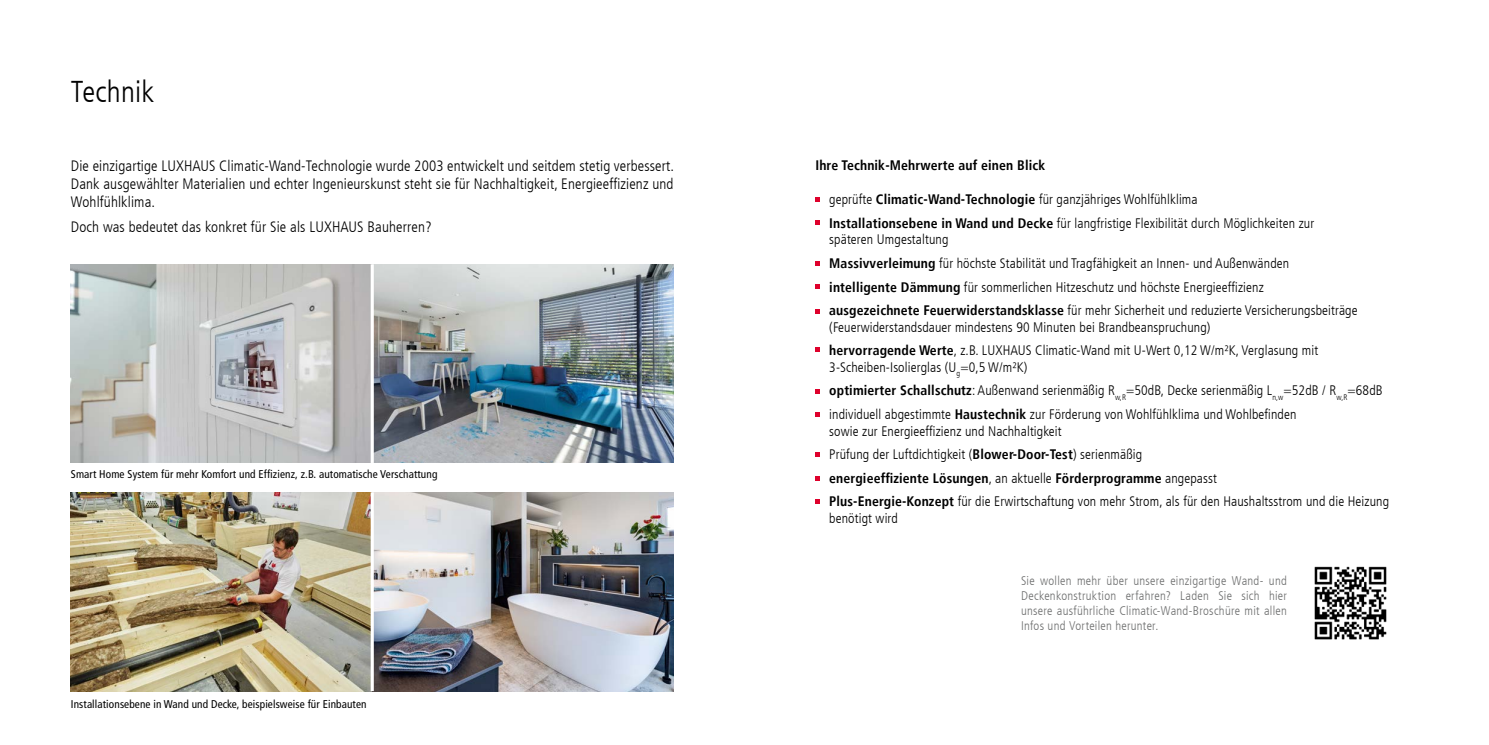
<style>
.page{position:relative;width:1489px;height:745px;background:#fff}
.page>*{position:absolute;margin:0;border:0;box-sizing:border-box;transform-origin:0 0}
.t1{font:300 condensed 30px "Frutiger LT";letter-spacing:.01em;color:#000}
.t2{font:300 condensed 15px/18px "Frutiger LT";letter-spacing:.01em;color:#000;text-align:justify}
.t3{font:300 condensed 13.75px/23.6px "Frutiger LT";letter-spacing:.01em;color:#000}
.t4{font:700 condensed 13.75px "Frutiger LT";letter-spacing:.01em;color:#000}
.t5{font:300 condensed 12.5px/15px "Frutiger LT";letter-spacing:.02em;color:#6f7070;text-align:justify}
.t6{font:condensed 11.25px "Frutiger LT";letter-spacing:.01em;color:#000}
.s1{font-weight:700}
</style>
<div class="page">
<img style="left:71px;top:492px;width:602px;height:198px">
<svg style="left:815px;top:412px;width:4px;height:4px"></svg>
<svg style="left:815px;top:389px;width:4px;height:4px"></svg>
<svg style="left:815px;top:347px;width:4px;height:4px"></svg>
<svg style="left:815px;top:452px;width:4px;height:4px"></svg>
<svg style="left:815px;top:309px;width:4px;height:4px"></svg>
<svg style="left:815px;top:499px;width:4px;height:4px"></svg>
<svg style="left:815px;top:476px;width:4px;height:4px"></svg>
<svg style="left:815px;top:284px;width:4px;height:4px"></svg>
<svg style="left:815px;top:197px;width:4px;height:4px"></svg>
<svg style="left:815px;top:220px;width:4px;height:5px"></svg>
<svg style="left:815px;top:261px;width:4px;height:4px"></svg>
<svg style="left:370px;top:492px;width:4px;height:198px"></svg>
<img style="left:71px;top:264px;width:602px;height:198px">
<svg style="left:370px;top:264px;width:4px;height:198px"></svg>
<img style="left:1314px;top:566px;width:73px;height:74px">
<h1 class="t1" style="left:71px;top:75px;width:85px">Technik</h1>
<p class="t2" style="left:71px;top:157px;width:604px">Die einzigartige LUXHAUS Climatic-Wand-Technologie wurde 2003 entwickelt und seitdem stetig verbessert.<br>Dank ausgewählter Materialien und echter Ingenieurskunst steht sie für Nachhaltigkeit, Energieeffizienz und Wohlfühlklima.</p>
<p class="t2" style="left:71px;top:218px;width:362px">Doch was bedeutet das konkret für Sie als LUXHAUS Bauherren?</p>
<p class="t6" style="left:71px;top:467px;width:368px">Smart Home System für mehr Komfort und Effizienz, z.B. automatische Verschattung</p>
<p class="t6" style="left:71px;top:697px;width:297px">Installationsebene in Wand und Decke, beispielsweise für Einbauten</p>
<p class="t4" style="left:815px;top:157px;width:231px">Ihre Technik-Mehrwerte auf einen Blick</p>
<p class="t3" style="left:829px;top:188px;width:486px">geprüfte <span class="s1">Climatic-Wand-Technologie</span> für ganzjähriges Wohlfühlklima<br><span class="s1">Installationsebene in Wand und Decke</span> für langfristige Flexibilität durch Möglichkeiten zur</p>
<p class="t3" style="left:829px;top:228px;width:530px">späteren Umgestaltung<br><span class="s1">Massivverleimung</span> für höchste Stabilität und Tragfähigkeit an Innen- und Außenwänden <span class="s1">intelligente Dämmung</span> für sommerlichen Hitzeschutz und höchste Energieeffizienz <span class="s1">ausgezeichnete Feuerwiderstandsklasse</span> für mehr Sicherheit und reduzierte Versicherungsbeiträge</p>
<p class="t3" style="left:829px;top:315px;width:490px">(Feuerwiderstandsdauer mindestens 90 Minuten bei Brandbeanspruchung)<br><span class="s1">hervorragende Werte</span>, z.B. LUXHAUS Climatic-Wand mit U-Wert 0,12 W/m²K, Verglasung mit</p>
<p class="t3" style="left:829px;top:355px;width:555px">3-Scheiben-Isolierglas (U<sub>g</sub>=0,5 W/m²K)<br><span class="s1">optimierter Schallschutz</span>: Außenwand serienmäßig R<sub>w,R</sub>=50dB, Decke serienmäßig L<sub>n,w</sub>=52dB / R<sub>w,R</sub>=68dB individuell abgestimmte <span class="s1">Haustechnik</span> zur Förderung von Wohlfühlklima und Wohlbefinden</p>
<p class="t3" style="left:829px;top:419px;width:561px">sowie zur Energieeffizienz und Nachhaltigkeit<br>Prüfung der Luftdichtigkeit (<span class="s1">Blower-Door-Test</span>) serienmäßig<br><span class="s1">energieeffiziente Lösungen</span>, an aktuelle <span class="s1">Förderprogramme</span> angepasst<br><span class="s1">Plus-Energie-Konzept</span> für die Erwirtschaftung von mehr Strom, als für den Haushaltsstrom und die Heizung</p>
<p class="t3" style="left:829px;top:506px;width:70px">benötigt wird</p>
<p class="t5" style="left:1020px;top:573px;width:267px">Sie wollen mehr über unsere einzigartige Wand- und Deckenkonstruktion erfahren? Laden Sie sich hier unsere ausführliche Climatic-Wand-Broschüre mit allen Infos und Vorteilen herunter.</p>
</div>
